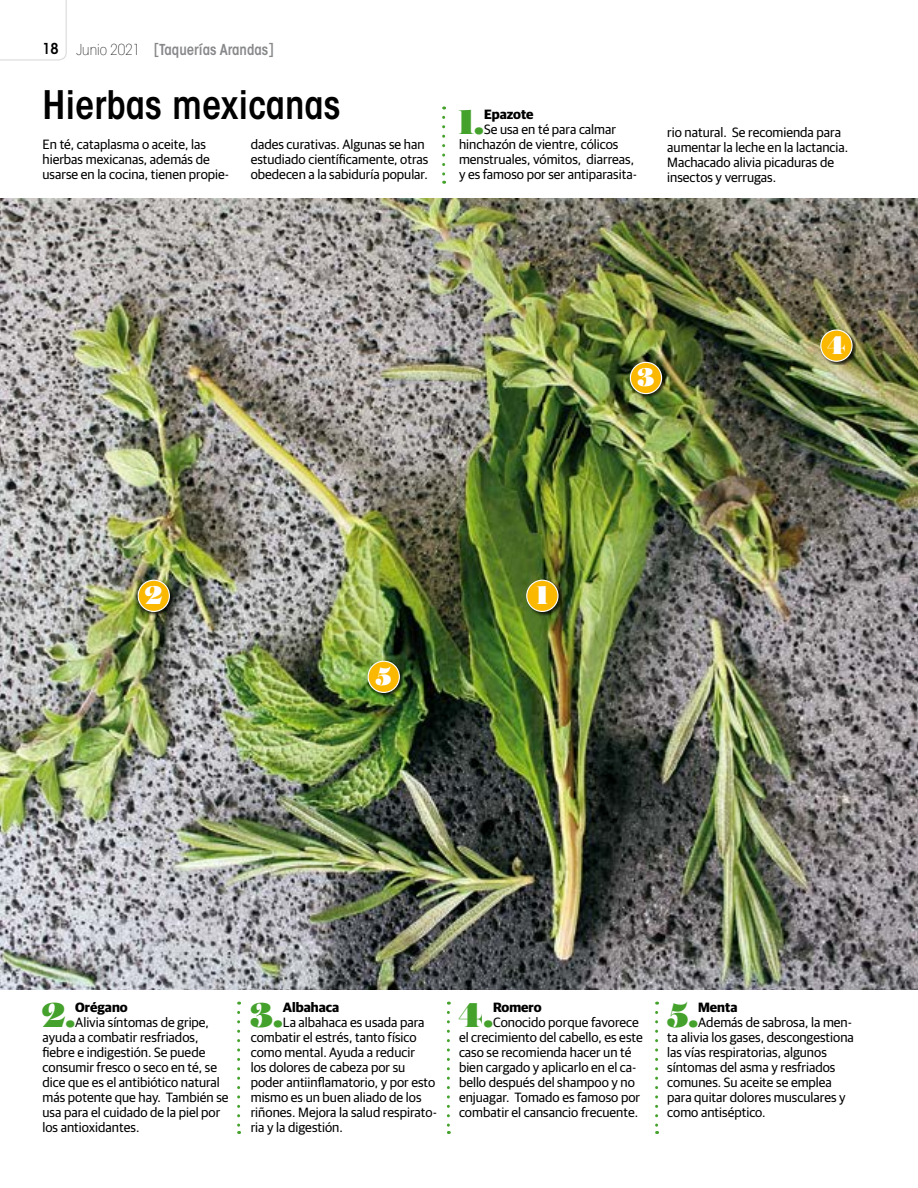
<style>
.page{position:relative;width:918px;height:1188px;background:#fff}
.page>*{position:absolute;margin:0;border:0;box-sizing:border-box;transform-origin:0 0}
.t1{font:600 condensed 39px "ITC Avant Garde Std";color:#000}
.t2{font:900 36.3px "Austin";color:#44a12b}
.t3{font:900 27px "Austin";color:#fff}
.t4{font:600 condensed 15px "ITC Avant Garde Std";color:#87888a}
.t5{font:13.5px/15px "Guardian Sans";color:#000}
.t6{font:700 13.5px "Guardian Sans";color:#000}
.s1{color:#000}
.s2{font-weight:200;color:#000}
</style>
<div class="page">
<svg style="left:0;top:0;width:67px;height:61px"></svg>
<img style="left:0;top:198px;width:918px;height:792px">
<div style="left:526px;top:580px;width:36px;height:36px;background:#000;opacity:.75"></div>
<div style="left:527px;top:580px;width:31px;height:31px;background:#fab900;border-radius:50%"></div>
<div style="left:526px;top:580px;width:33px;height:32px;border:1px solid #fff;border-radius:50%"></div>
<div style="left:367px;top:661px;width:36px;height:36px;background:#000;opacity:.75"></div>
<div style="left:368px;top:661px;width:31px;height:31px;background:#fab900;border-radius:50%"></div>
<div style="left:368px;top:661px;width:32px;height:32px;border:1px solid #fff;border-radius:50%"></div>
<div style="left:137px;top:580px;width:36px;height:36px;background:#000;opacity:.75"></div>
<div style="left:138px;top:580px;width:31px;height:31px;background:#fab900;border-radius:50%"></div>
<div style="left:138px;top:580px;width:32px;height:32px;border:1px solid #fff;border-radius:50%"></div>
<div style="left:630px;top:362px;width:36px;height:36px;background:#000;opacity:.75"></div>
<div style="left:630px;top:362px;width:32px;height:32px;background:#fab900;border-radius:50%"></div>
<div style="left:630px;top:362px;width:32px;height:32px;border:1px solid #fff;border-radius:50%"></div>
<div style="left:820px;top:329px;width:36px;height:36px;background:#000;opacity:.75"></div>
<div style="left:821px;top:330px;width:31px;height:31px;background:#fab900;border-radius:50%"></div>
<div style="left:820px;top:329px;width:33px;height:33px;border:1px solid #fff;border-radius:50%"></div>
<svg style="left:442px;top:117px;width:3px;height:67px"></svg>
<svg style="left:237px;top:1012px;width:3px;height:122px"></svg>
<svg style="left:447px;top:1012px;width:3px;height:122px"></svg>
<svg style="left:655px;top:1012px;width:3px;height:122px"></svg>
<p class="t4" style="left:43px;top:41px;width:233px"><span class="s1">18</span> <span class="s2">Junio 2021</span> [Taquerías Arandas]</p>
<h1 class="t1" style="left:43px;top:80px;width:300px">Hierbas mexicanas</h1>
<p class="t5" style="left:43px;top:136px;width:188px">En té, cataplasma o aceite, las hierbas mexicanas, además de usarse en la cocina, tienen propie-</p>
<p class="t5" style="left:251px;top:136px;width:179px">dades curativas. Algunas se han estudiado científicamente, otras obedecen a la sabiduría popular.</p>
<h2 class="t2" style="left:459px;top:94px;width:27px">1.</h2>
<p class="t6" style="left:484px;top:104px;width:51px">Epazote</p>
<p class="t5" style="left:459px;top:120px;width:180px;text-indent:25px">Se usa en té para calmar hinchazón de vientre, cólicos menstruales, vómitos, diarreas, y es famoso por ser antiparasita-</p>
<p class="t5" style="left:667px;top:123px;width:183px">rio natural. Se recomienda para aumentar la leche en la lactancia.<br>Machacado alivia picaduras de insectos y verrugas.</p>
<h3 class="t3" style="left:637px;top:357px;width:19px">3</h3>
<h3 class="t3" style="left:827px;top:325px;width:20px">4</h3>
<h3 class="t3" style="left:145px;top:575px;width:19px">2</h3>
<h3 class="t3" style="left:376px;top:656px;width:17px">5</h3>
<h3 class="t3" style="left:537px;top:575px;width:13px">1</h3>
<h2 class="t2" style="left:42px;top:988px;width:35px">2.</h2>
<p class="t6" style="left:75px;top:998px;width:54px">Orégano</p>
<p class="t5" style="left:43px;top:1014px;width:188px;text-indent:33px">Alivia síntomas de gripe, ayuda a combatir resfriados, fiebre e indigestión. Se puede consumir fresco o seco en té, se dice que es el antibiótico natural más potente que hay. También se usa para el cuidado de la piel por los antioxidantes.</p>
<h2 class="t2" style="left:250px;top:988px;width:35px">3.</h2>
<p class="t6" style="left:283px;top:998px;width:58px">Albahaca</p>
<p class="t5" style="left:251px;top:1014px;width:188px;text-indent:32px">La albahaca es usada para combatir el estrés, tanto físico como mental. Ayuda a reducir<br>los dolores de cabeza por su poder antiinflamatorio, y por esto mismo es un buen aliado de los riñones. Mejora la salud respirato&shy;ria y la digestión.</p>
<h2 class="t2" style="left:459px;top:988px;width:36px">4.</h2>
<p class="t6" style="left:493px;top:998px;width:50px">Romero</p>
<p class="t5" style="left:459px;top:1014px;width:185px;text-indent:34px">Conocido porque favorece el crecimiento del cabello, es este caso se recomienda hacer un té bien cargado y aplicarlo en el ca&shy;bello después del shampoo y no enjuagar. Tomado es famoso por combatir el cansancio frecuente.</p>
<h2 class="t2" style="left:667px;top:988px;width:32px">5.</h2>
<p class="t6" style="left:698px;top:998px;width:41px">Menta</p>
<p class="t5" style="left:667px;top:1014px;width:188px;text-indent:31px">Además de sabrosa, la men&shy;ta alivia los gases, descongestiona las vías respiratorias, algunos síntomas del asma y resfriados comunes. Su aceite se emplea para quitar dolores musculares y como antiséptico.</p>
</div>
